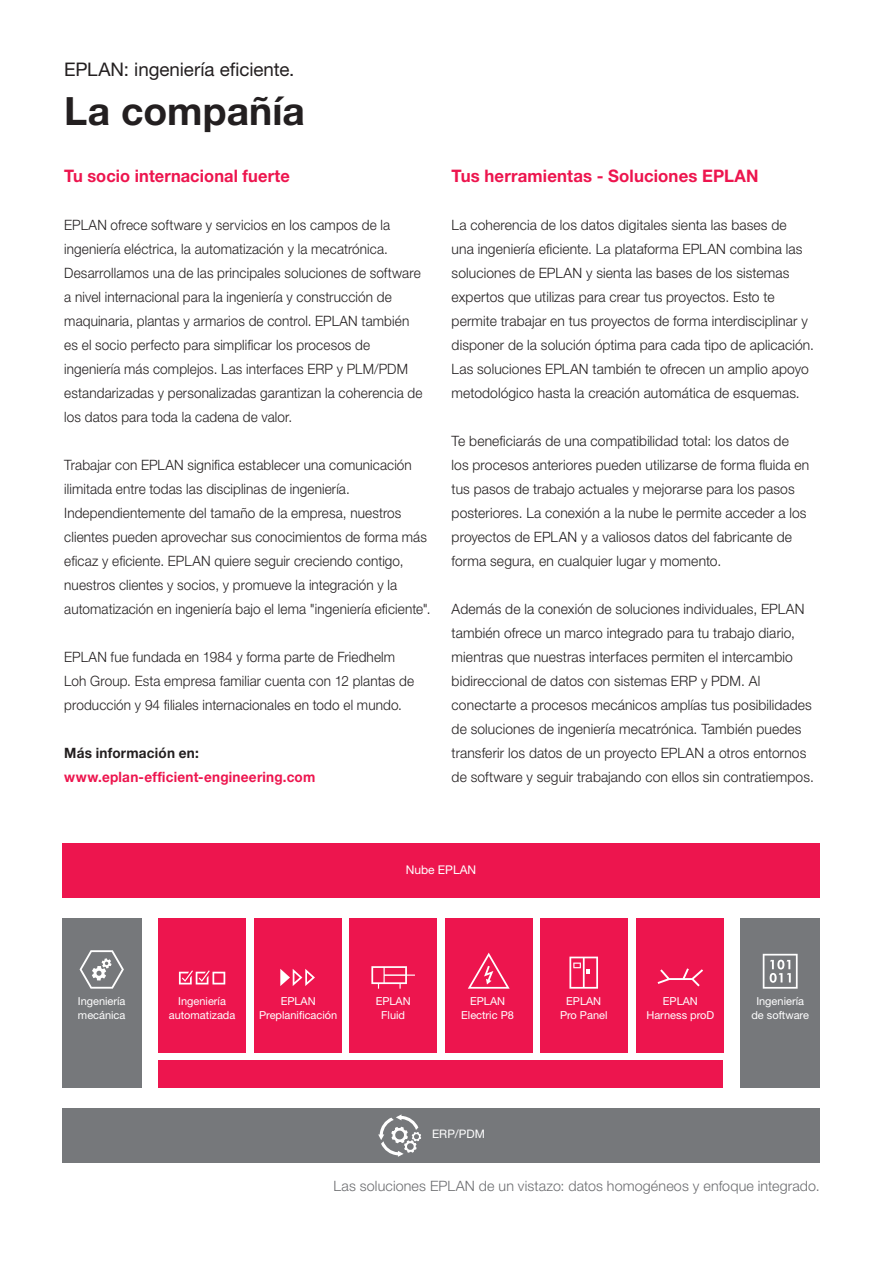
<style>
.page{position:relative;width:870px;height:1261px;background:#fff}
.page>*{position:absolute;margin:0;border:0;box-sizing:border-box;transform-origin:0 0}
.t1{font:700 39px "Helvetica Neue LT Pro";color:#231f20}
.t2{font:18.75px "Helvetica Neue LT Pro";letter-spacing:-.005em;color:#231f20}
.t3{font:700 17.25px "Helvetica Neue LT Pro";letter-spacing:.01em;color:#ed154e}
.t4{font:700 17.25px "Helvetica Neue LT Pro";letter-spacing:.01em;color:#ed154e;scale:.95 1}
.t5{font:300 14.25px/24px "Helvetica Neue LT Pro";letter-spacing:.01em;color:#231f20}
.t6{font:300 14.25px/24px "Helvetica Neue LT Pro";letter-spacing:.01em;color:#231f20;scale:.95 1}
.t7{font:300 14.25px "Helvetica Neue LT Pro";letter-spacing:.01em;color:#6c6d70}
.t8{font:700 14.25px "Helvetica Neue LT Pro";letter-spacing:.015em;color:#ed154e;scale:.95 1}
.t9{font:700 14.25px "Helvetica Neue LT Pro";letter-spacing:.015em;color:#231f20;scale:.95 1}
.t10{font:12px "Helvetica Neue LT Pro";color:#fff}
.t11{font:11.7px "Helvetica Neue LT Pro";color:#fff}
.t12{font:10.95px/13.2px "Helvetica Neue LT Pro";color:#fff;text-align:center}
</style>
<div class="page">
<div style="left:62px;top:1108px;width:757px;height:55px;background:#76787b"></div>
<div style="left:740px;top:918px;width:79px;height:170px;background:#76787b"></div>
<div style="left:62px;top:918px;width:79px;height:170px;background:#76787b"></div>
<div style="left:254px;top:918px;width:87px;height:135px;background:#ed154e"></div>
<div style="left:349px;top:918px;width:87px;height:135px;background:#ed154e"></div>
<div style="left:445px;top:918px;width:87px;height:135px;background:#ed154e"></div>
<div style="left:540px;top:918px;width:87px;height:135px;background:#ed154e"></div>
<div style="left:636px;top:918px;width:87px;height:135px;background:#ed154e"></div>
<div style="left:158px;top:918px;width:87px;height:135px;background:#ed154e"></div>
<div style="left:158px;top:1060px;width:565px;height:28px;background:#ed154e"></div>
<div style="left:62px;top:843px;width:757px;height:55px;background:#ed154e"></div>
<svg style="left:371px;top:966px;width:44px;height:22px"></svg>
<svg style="left:569px;top:956px;width:28px;height:32px"></svg>
<svg style="left:762px;top:953px;width:35px;height:35px"></svg>
<svg style="left:378px;top:1114px;width:43px;height:42px"></svg>
<svg style="left:468px;top:952px;width:41px;height:36px"></svg>
<svg style="left:79px;top:950px;width:45px;height:38px"></svg>
<svg style="left:657px;top:968px;width:45px;height:18px"></svg>
<svg style="left:179px;top:970px;width:46px;height:14px"></svg>
<svg style="left:280px;top:969px;width:35px;height:17px"></svg>
<h2 class="t2" style="left:64px;top:57px;width:231px">EPLAN: ingeniería eficiente.</h2>
<h1 class="t1" style="left:64px;top:87px;width:242px">La compañía</h1>
<p class="t4" style="left:64px;top:165px;width:239px">Tu socio internacional fuerte</p>
<p class="t6" style="left:64px;top:213px;width:378px">EPLAN ofrece software y servicios en los campos de la ingeniería eléctrica, la automatización y la mecatrónica.<br>Desarrollamos una de las principales soluciones de software a nivel internacional para la ingeniería y construcción de maquinaria, plantas y armarios de control. EPLAN también es el socio perfecto para simplificar los procesos de ingeniería más complejos. Las interfaces ERP y PLM/PDM estandarizadas y personalizadas garantizan la coherencia de los datos para toda la cadena de valor.</p>
<p class="t6" style="left:64px;top:453px;width:387px">Trabajar con EPLAN significa establecer una comunicación ilimitada entre todas las disciplinas de ingeniería.<br>Independientemente del tamaño de la empresa, nuestros clientes pueden aprovechar sus conocimientos de forma más eficaz y eficiente. EPLAN quiere seguir creciendo contigo, nuestros clientes y socios, y promueve la integración y la automatización en ingeniería bajo el lema "ingeniería eficiente".</p>
<p class="t6" style="left:64px;top:645px;width:369px">EPLAN fue fundada en 1984 y forma parte de Friedhelm<br>Loh Group. Esta empresa familiar cuenta con 12 plantas de producción y 94 filiales internacionales en todo el mundo.</p>
<p class="t9" style="left:64px;top:744px;width:143px">Más información en:</p>
<p class="t8" style="left:64px;top:768px;width:266px">www.eplan-efficient-engineering.com</p>
<p class="t3" style="left:451px;top:165px;width:308px">Tus herramientas - Soluciones EPLAN</p>
<p class="t5" style="left:451px;top:213px;width:363px">La coherencia de los datos digitales sienta las bases de<br>una ingeniería eficiente. La plataforma EPLAN combina las soluciones de EPLAN y sienta las bases de los sistemas expertos que utilizas para crear tus proyectos. Esto te permite trabajar en tus proyectos de forma interdisciplinar y disponer de la solución óptima para cada tipo de aplicación.<br>Las soluciones EPLAN también te ofrecen un amplio apoyo metodológico hasta la creación automática de esquemas.</p>
<p class="t5" style="left:451px;top:429px;width:359px">Te beneficiarás de una compatibilidad total: los datos de los procesos anteriores pueden utilizarse de forma fluida en tus pasos de trabajo actuales y mejorarse para los pasos posteriores. La conexión a la nube le permite acceder a los proyectos de EPLAN y a valiosos datos del fabricante de forma segura, en cualquier lugar y momento.</p>
<p class="t5" style="left:451px;top:597px;width:363px">Además de la conexión de soluciones individuales, EPLAN también ofrece un marco integrado para tu trabajo diario, mientras que nuestras interfaces permiten el intercambio bidireccional de datos con sistemas ERP y PDM. Al conectarte a procesos mecánicos amplías tus posibilidades de soluciones de ingeniería mecatrónica. También puedes transferir los datos de un proyecto EPLAN a otros entornos de software y seguir trabajando con ellos sin contratiempos.</p>
<p class="t10" style="left:405px;top:862px;width:72px">Nube EPLAN</p>
<p class="t12" style="left:78px;top:994px;width:49px;text-align:left">Ingeniería mecánica</p>
<p class="t12" style="left:259px;top:994px;width:80px">EPLAN<br>Preplanificación</p>
<p class="t12" style="left:375px;top:994px;width:37px">EPLAN<br>Fluid</p>
<p class="t12" style="left:461px;top:994px;width:54px">EPLAN<br>Electric P8</p>
<p class="t12" style="left:559px;top:994px;width:49px">EPLAN<br>Pro Panel</p>
<p class="t12" style="left:646px;top:994px;width:69px">EPLAN<br>Harness proD</p>
<p class="t12" style="left:169px;top:994px;width:68px">Ingeniería automatizada</p>
<p class="t12" style="left:751px;top:994px;width:59px">Ingeniería de software</p>
<p class="t11" style="left:432px;top:1126px;width:54px">ERP/PDM</p>
<p class="t7" style="left:333px;top:1176px;width:487px">Las soluciones EPLAN de un vistazo: datos homogéneos y enfoque integrado.</p>
</div>
